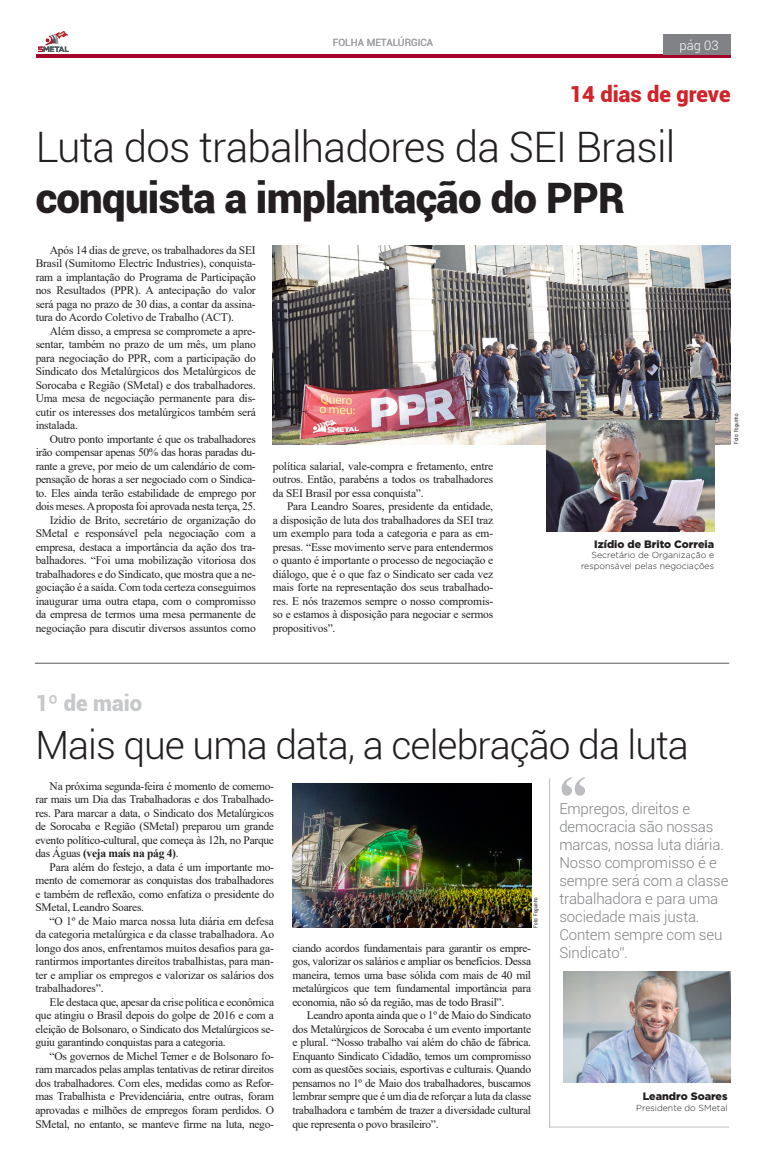
<style>
.page{position:relative;width:766px;height:1163px;background:#fff}
.page>*{position:absolute;margin:0;border:0;box-sizing:border-box;transform-origin:0 0}
.t1{font:300 42px/51px "Roboto";letter-spacing:-.02em;color:#231f20}
.t2{font:300 39px "Roboto";letter-spacing:-.025em;color:#231f20}
.t3{font:900 22px "Roboto";color:#d1232a}
.t4{font:900 22px "Roboto";color:#c7c8ca}
.t5{font:300 15px/18px "Roboto";letter-spacing:-.01em;color:#808285}
.t6{font:300 13px "Roboto";color:#fff}
.t7{font:11.5px/13.5px "Times New Roman";letter-spacing:-.02em;color:#231f20;text-align:justify}
.t8{font:900 10.7px "Gotham";color:#231f20}
.t9{font:10px "Roboto";color:#9d9fa2}
.t10{font:300 8.8px "Gotham";color:#231f20}
.t11{font:5.5px "Arial Narrow";color:#231f20}
.s1{font-weight:900}
.s2{font-weight:700}
</style>
<div class="page">
<img style="left:39px;top:31px;width:30px;height:20px">
<img style="left:292px;top:783px;width:239px;height:144px">
<hr style="left:36px;top:54px;width:694px;height:4px;background:#a70629">
<div style="left:662px;top:34px;width:68px;height:21px;background:#808285"></div>
<hr style="left:35px;top:663px;width:694px;height:1px;background:#57585a">
<img style="left:563px;top:971px;width:167px;height:111px">
<svg style="left:561px;top:777px;width:24px;height:18px"></svg>
<hr style="left:549px;top:778px;width:1px;height:349px;background:#bcbdc0">
<hr style="left:549px;top:1126px;width:180px;height:1px;background:#bcbdc0">
<img style="left:273px;top:246px;width:457px;height:198px">
<img style="left:546px;top:420px;width:168px;height:111px">
<p class="t9" style="left:333px;top:36px;width:102px">FOLHA METALÚRGICA</p>
<p class="t6" style="left:679px;top:36px;width:41px">pág 03</p>
<p class="t3" style="left:569px;top:78px;width:163px">14 dias de greve</p>
<p class="t1" style="left:36px;top:120px;width:641px">Luta dos trabalhadores da SEI Brasil <span class="s1">conquista a implantação do PPR</span></p>
<p class="t7" style="left:36px;top:242px;width:221px;text-indent:14px">Após 14 dias de greve, os trabalhadores da SEI Brasil (Sumitomo Electric Industries), conquista&shy;ram a implantação do Programa de Participação nos Resultados (PPR). A antecipação do valor será paga no prazo de 30 dias, a contar da assina&shy;tura do Acordo Coletivo de Trabalho (ACT).</p>
<p class="t7" style="left:36px;top:323px;width:221px;text-indent:14px">Além disso, a empresa se compromete a apre&shy;sentar, também no prazo de um mês, um plano para negociação do PPR, com a participação do Sindicato dos Metalúrgicos dos Metalúrgicos de Sorocaba e Região (SMetal) e dos trabalhadores.<br>Uma mesa de negociação permanente para dis&shy;cutir os interesses dos metalúrgicos também será instalada.</p>
<p class="t7" style="left:36px;top:431px;width:221px;text-indent:14px">Outro ponto importante é que os trabalhadores irão compensar apenas 50% das horas paradas du&shy;rante a greve, por meio de um calendário de com&shy;pensação de horas a ser negociado com o Sindica&shy;to. Eles ainda terão estabilidade de emprego por dois meses. A proposta foi aprovada nesta terça, 25.</p>
<p class="t7" style="left:36px;top:512px;width:221px;text-indent:14px">Izídio de Brito, secretário de organização do SMetal e responsável pela negociação com a empresa, destaca a importância da ação dos tra&shy;balhadores. “Foi uma mobilização vitoriosa dos trabalhadores e do Sindicato, que mostra que a ne&shy;gociação é a saída. Com toda certeza conseguimos inaugurar uma outra etapa, com o compromisso da empresa de termos uma mesa permanente de negociação para discutir diversos assuntos como</p>
<p class="t7" style="left:273px;top:458px;width:222px">política salarial, vale-compra e fretamento, entre outros. Então, parabéns a todos os trabalhadores da SEI Brasil por essa conquista”.</p>
<p class="t7" style="left:273px;top:499px;width:222px;text-indent:14px">Para Leandro Soares, presidente da entidade, a disposição de luta dos trabalhadores da SEI traz um exemplo para toda a categoria e para as em&shy;presas. “Esse movimento serve para entendermos o quanto é importante o processo de negociação e diálogo, que é o que faz o Sindicato ser cada vez mais forte na representação dos seus trabalhado&shy;res. E nós trazemos sempre o nosso compromis&shy;so e estamos à disposição para negociar e sermos propositivos”.</p>
<p class="t8" style="left:594px;top:538px;width:121px">Izídio de Brito Correia</p>
<p class="t10" style="left:591px;top:550px;width:124px">Secretário de Organização e</p>
<p class="t10" style="left:581px;top:561px;width:134px">responsável pelas negociações</p>
<p class="t11" style="left:732px;top:444px;width:32px;rotate:-90deg">Foto: Foguinho</p>
<p class="t4" style="left:35px;top:687px;width:108px">1º de maio</p>
<p class="t2" style="left:35px;top:718px;width:654px">Mais que uma data, a celebração da luta</p>
<p class="t7" style="left:35px;top:778px;width:240px;text-indent:14px">Na próxima segunda-feira é momento de comemo&shy;rar mais um Dia das Trabalhadoras e dos Trabalhado&shy;res. Para marcar a data, o Sindicato dos Metalúrgicos de Sorocaba e Região (SMetal) preparou um grande evento político-cultural, que começa às 12h, no Parque das Águas <span class="s2">(veja mais na pág 4)</span>.</p>
<p class="t7" style="left:35px;top:859px;width:240px;text-indent:14px">Para além do festejo, a data é um importante mo&shy;mento de comemorar as conquistas dos trabalhadores e também de reflexão, como enfatiza o presidente do SMetal, Leandro Soares.</p>
<p class="t7" style="left:35px;top:913px;width:240px;text-indent:14px">“O 1º de Maio marca nossa luta diária em defesa da categoria metalúrgica e da classe trabalhadora. Ao longo dos anos, enfrentamos muitos desafios para ga&shy;rantirmos importantes direitos trabalhistas, para man&shy;ter e ampliar os empregos e valorizar os salários dos trabalhadores”.</p>
<p class="t7" style="left:35px;top:994px;width:240px;text-indent:14px">Ele destaca que, apesar da crise política e econômica que atingiu o Brasil depois do golpe de 2016 e com a eleição de Bolsonaro, o Sindicato dos Metalúrgicos se&shy;guiu garantindo conquistas para a categoria.</p>
<p class="t7" style="left:35px;top:1048px;width:240px;text-indent:14px">“Os governos de Michel Temer e de Bolsonaro fo&shy;ram marcados pelas amplas tentativas de retirar direitos dos trabalhadores. Com eles, medidas como as Refor&shy;mas Trabalhista e Previdenciária, entre outras, foram aprovadas e milhões de empregos foram perdidos. O SMetal, no entanto, se manteve firme na luta, nego-</p>
<p class="t11" style="left:531px;top:927px;width:32px;rotate:-90deg">Foto: Foguinho</p>
<p class="t7" style="left:292px;top:940px;width:240px">ciando acordos fundamentais para garantir os empre&shy;gos, valorizar os salários e ampliar os benefícios. Dessa maneira, temos uma base sólida com mais de 40 mil metalúrgicos que tem fundamental importância para economia, não só da região, mas de todo Brasil”.</p>
<p class="t7" style="left:292px;top:1008px;width:240px;text-indent:14px">Leandro aponta ainda que o 1º de Maio do Sindicato dos Metalúrgicos de Sorocaba é um evento importante e plural. “Nosso trabalho vai além do chão de fábrica.<br>Enquanto Sindicato Cidadão, temos um compromisso com as questões sociais, esportivas e culturais. Quando pensamos no 1º de Maio dos trabalhadores, buscamos lembrar sempre que é um dia de reforçar a luta da classe trabalhadora e também de trazer a diversidade cultural que representa o povo brasileiro”.</p>
<p class="t5" style="left:559px;top:798px;width:171px">Empregos, direitos e democracia são nossas marcas, nossa luta diária.<br>Nosso compromisso é e sempre será com a classe trabalhadora e para uma sociedade mais justa.<br>Contem sempre com seu<br>Sindicato”.</p>
<p class="t8" style="left:642px;top:1089px;width:86px">Leandro Soares</p>
<p class="t10" style="left:636px;top:1102px;width:93px">Presidente do SMetal</p>
</div>
